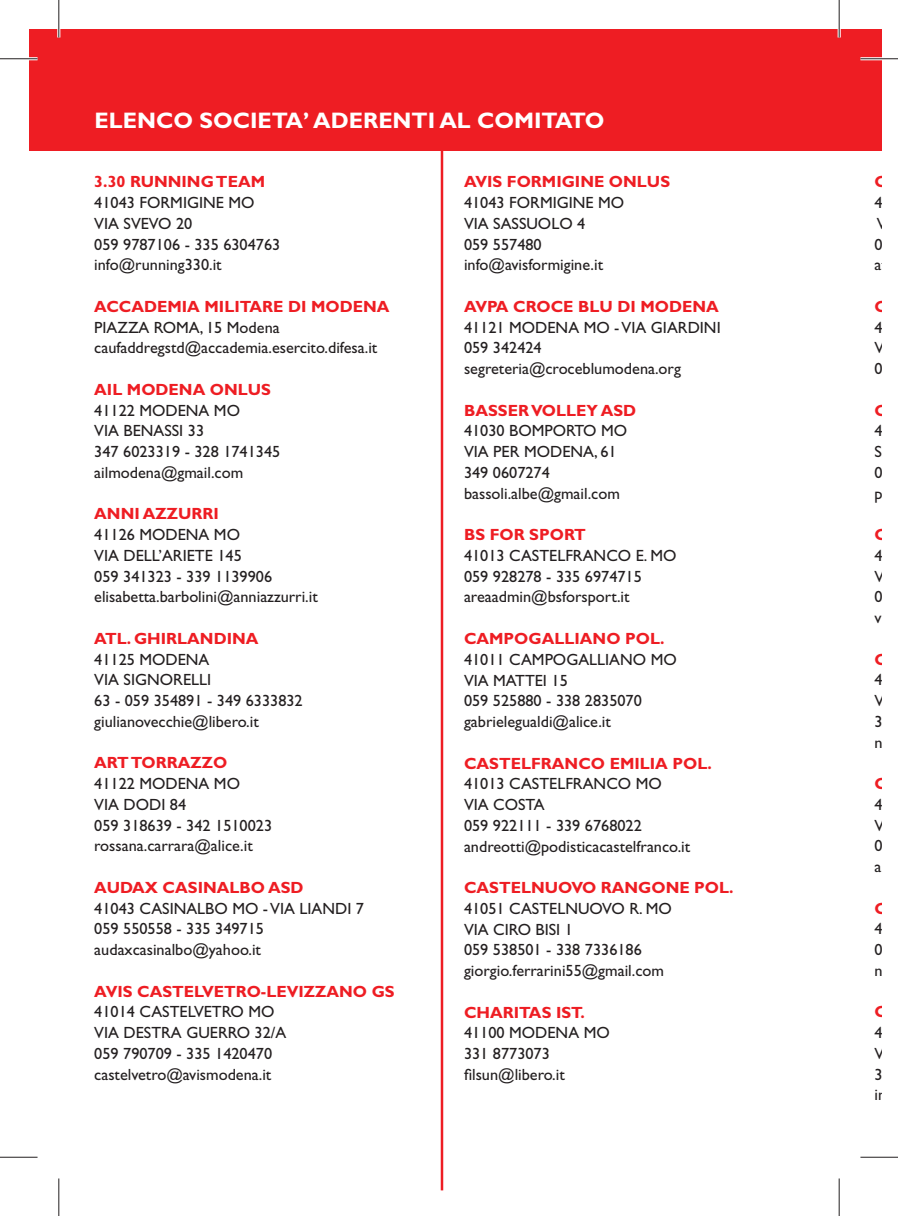
<style>
.page{position:relative;width:898px;height:1216px;background:#fff}
.page>*{position:absolute;margin:0;border:0;box-sizing:border-box;transform-origin:0 0}
.t1{font:700 22.5px "Gill Sans";color:#fff}
.t2{font:16.25px/20.8px "Gill Sans";color:#231f20}
.t3{font:700 16.25px "Gill Sans";color:#ee1d23}
</style>
<div class="page">
<hr style="left:440px;top:151px;width:3px;height:1039px;background:#ee1d23">
<div style="left:29px;top:30px;width:852px;height:121px;background:#ee1d23"></div>
<hr style="left:0;top:57px;width:38px;height:3px;background:#fff">
<hr style="left:860px;top:57px;width:37px;height:3px;background:#fff">
<hr style="left:57px;top:0;width:3px;height:38px;background:#fff">
<hr style="left:837px;top:0;width:3px;height:38px;background:#fff">
<hr style="left:0;top:58px;width:38px;height:1px;background:#231f20">
<hr style="left:860px;top:58px;width:37px;height:1px;background:#231f20">
<hr style="left:0;top:1157px;width:38px;height:1px;background:#231f20">
<hr style="left:860px;top:1157px;width:37px;height:1px;background:#231f20">
<hr style="left:58px;top:0;width:1px;height:38px;background:#231f20">
<hr style="left:58px;top:1178px;width:1px;height:38px;background:#231f20">
<hr style="left:838px;top:0;width:1px;height:38px;background:#231f20">
<hr style="left:838px;top:1178px;width:1px;height:38px;background:#231f20">
<h1 class="t1" style="left:95px;top:108px;width:511px">ELENCO SOCIETA’ ADERENTI AL COMITATO</h1>
<p class="t3" style="left:94px;top:172px;width:172px">3.30 RUNNING TEAM</p>
<p class="t2" style="left:94px;top:192px;width:187px">41043 FORMIGINE MO<br>VIA SVEVO 20<br>059 9787106 - 335 6304763 info@running330.it</p>
<p class="t3" style="left:94px;top:297px;width:296px">ACCADEMIA MILITARE DI MODENA</p>
<p class="t2" style="left:94px;top:317px;width:284px">PIAZZA ROMA, 15 Modena caufaddregstd@accademia.esercito.difesa.it</p>
<p class="t3" style="left:94px;top:380px;width:178px">AIL MODENA ONLUS</p>
<p class="t2" style="left:94px;top:400px;width:187px">41122 MODENA MO<br>VIA BENASSI 33<br>347 6023319 - 328 1741345 ailmodena@gmail.com</p>
<p class="t3" style="left:94px;top:504px;width:126px">ANNI AZZURRI</p>
<p class="t2" style="left:94px;top:524px;width:225px">41126 MODENA MO<br>VIA DELL’ARIETE 145<br>059 341323 - 339 1139906 elisabetta.barbolini@anniazzurri.it</p>
<p class="t3" style="left:94px;top:629px;width:166px">ATL. GHIRLANDINA</p>
<p class="t2" style="left:94px;top:649px;width:210px">41125 MODENA<br>VIA SIGNORELLI<br>63 - 059 354891 - 349 6333832 giulianovecchie@libero.it</p>
<p class="t3" style="left:94px;top:753px;width:134px">ART TORRAZZO</p>
<p class="t2" style="left:94px;top:773px;width:179px">41122 MODENA MO<br>VIA DODI 84<br>059 318639 - 342 1510023 rossana.carrara@alice.it</p>
<p class="t3" style="left:94px;top:878px;width:211px">AUDAX CASINALBO ASD</p>
<p class="t2" style="left:94px;top:898px;width:271px">41043 CASINALBO MO - VIA LIANDI 7<br>059 550558 - 335 349715 audaxcasinalbo@yahoo.it</p>
<p class="t3" style="left:94px;top:982px;width:302px">AVIS CASTELVETRO-LEVIZZANO GS</p>
<p class="t2" style="left:94px;top:1002px;width:193px">41014 CASTELVETRO MO<br>VIA DESTRA GUERRO 32/A<br>059 790709 - 335 1420470 castelvetro@avismodena.it</p>
<p class="t3" style="left:464px;top:172px;width:207px">AVIS FORMIGINE ONLUS</p>
<p class="t2" style="left:464px;top:192px;width:162px">41043 FORMIGINE MO<br>VIA SASSUOLO 4<br>059 557480 info@avisformigine.it</p>
<p class="t3" style="left:464px;top:297px;width:256px">AVPA CROCE BLU DI MODENA</p>
<p class="t2" style="left:464px;top:317px;width:258px">41121 MODENA MO - VIA GIARDINI<br>059 342424 segreteria@croceblumodena.org</p>
<p class="t3" style="left:464px;top:401px;width:174px">BASSER VOLLEY ASD</p>
<p class="t2" style="left:464px;top:421px;width:165px">41030 BOMPORTO MO<br>VIA PER MODENA, 61<br>349 0607274 bassoli.albe@gmail.com</p>
<p class="t3" style="left:464px;top:525px;width:123px">BS FOR SPORT</p>
<p class="t2" style="left:464px;top:545px;width:214px">41013 CASTELFRANCO E. MO<br>059 928278 - 335 6974715 areaadmin@bsforsport.it</p>
<p class="t3" style="left:464px;top:629px;width:202px">CAMPOGALLIANO POL.</p>
<p class="t2" style="left:464px;top:649px;width:214px">41011 CAMPOGALLIANO MO<br>VIA MATTEI 15<br>059 525880 - 338 2835070 gabrielegualdi@alice.it</p>
<p class="t3" style="left:464px;top:753px;width:249px">CASTELFRANCO EMILIA POL.</p>
<p class="t2" style="left:464px;top:773px;width:227px">41013 CASTELFRANCO MO<br>VIA COSTA<br>059 922111 - 339 6768022 andreotti@podisticacastelfranco.it</p>
<p class="t3" style="left:464px;top:878px;width:271px">CASTELNUOVO RANGONE POL.</p>
<p class="t2" style="left:464px;top:898px;width:209px">41051 CASTELNUOVO R. MO<br>VIA CIRO BISI 1<br>059 538501 - 338 7336186 giorgio.ferrarini55@gmail.com</p>
<p class="t3" style="left:464px;top:1002px;width:122px">CHARITAS IST.</p>
<p class="t2" style="left:464px;top:1022px;width:147px">41100 MODENA MO<br>331 8773073 filsun@libero.it</p>
<p class="t3" style="left:874px;top:172px;width:14px">C</p>
<p class="t2" style="left:874px;top:192px;width:14px">4<br>V<br>0 at</p>
<p class="t3" style="left:874px;top:297px;width:14px">C</p>
<p class="t2" style="left:874px;top:317px;width:11px;text-align:justify">4<br>V 0</p>
<p class="t3" style="left:874px;top:401px;width:14px">C</p>
<p class="t2" style="left:874px;top:421px;width:10px;text-align:justify">4<br>S 0 p</p>
<p class="t3" style="left:874px;top:525px;width:14px">C</p>
<p class="t2" style="left:874px;top:545px;width:11px;text-align:justify">4<br>V 0 v</p>
<p class="t3" style="left:874px;top:650px;width:14px">C</p>
<p class="t2" style="left:874px;top:670px;width:11px;text-align:justify">4<br>V 3 n</p>
<p class="t3" style="left:874px;top:774px;width:14px">C</p>
<p class="t2" style="left:874px;top:794px;width:11px;text-align:justify">4<br>V 0 a</p>
<p class="t3" style="left:874px;top:899px;width:14px">C</p>
<p class="t2" style="left:874px;top:919px;width:10px;text-align:justify">4<br>0 n</p>
<p class="t3" style="left:874px;top:1002px;width:14px">C</p>
<p class="t2" style="left:874px;top:1022px;width:13px">4<br>V<br>3 in</p>
</div>
